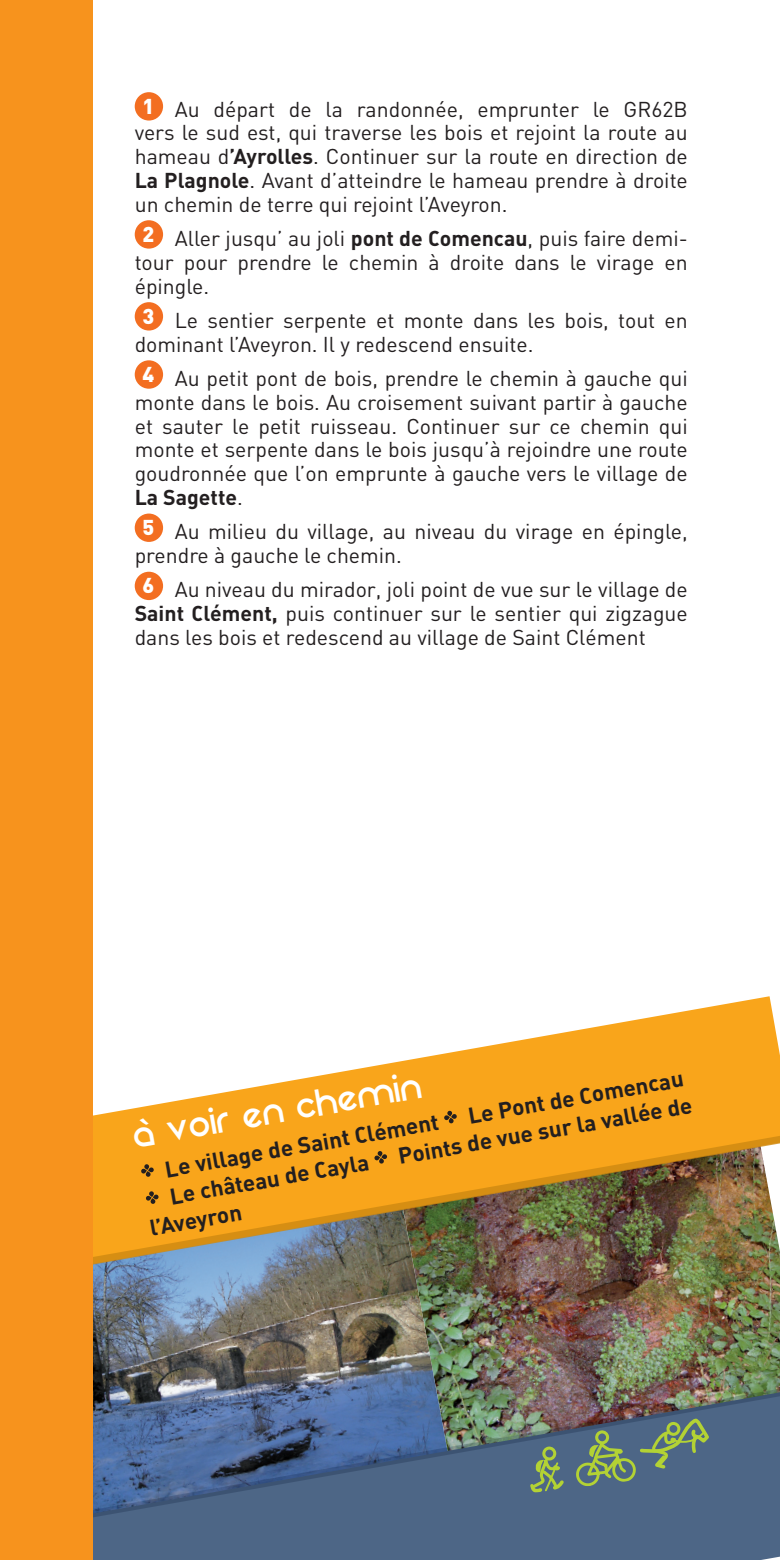
<style>
.page{position:relative;width:780px;height:1560px;background:#fff}
.page>*{position:absolute;margin:0;border:0;box-sizing:border-box;transform-origin:0 0}
.t1{font:42.5px "REZ";color:#fff}
.t2{font:700 26px "Myriad";color:#fff}
.t3{font:700 22.5px/27.5px "DIN";color:#231f20}
.t4{font:21.25px/23.8px "DIN";color:#231f20;text-align:justify}
.s1{font-weight:900;color:#fff}
.s2{font-weight:700}
.s3{font-family:"REZ";font-weight:400;font-size:50px}
</style>
<div class="page">
<div style="left:135px;top:92px;width:28px;height:28px;background:#f36e21;border-radius:50%"></div>
<div style="left:135px;top:220px;width:28px;height:28px;background:#f36e21;border-radius:50%"></div>
<div style="left:135px;top:302px;width:28px;height:28px;background:#f36e21;border-radius:50%"></div>
<div style="left:135px;top:360px;width:28px;height:28px;background:#f36e21;border-radius:50%"></div>
<div style="left:135px;top:513px;width:28px;height:29px;background:#f36e21;border-radius:50%"></div>
<div style="left:135px;top:571px;width:28px;height:29px;background:#f36e21;border-radius:50%"></div>
<img style="left:450px;top:1279px;width:330px;height:107px">
<img style="left:92px;top:1279px;width:358px;height:107px">
<div style="left:92px;top:1529px;width:688px;height:30px;background:#4d6686"></div>
<svg style="left:92px;top:996px;width:688px;height:283px;fill:#f9a51b"></svg>
<img style="left:92px;top:1127px;width:688px;height:143px">
<img style="left:92px;top:1386px;width:688px;height:143px">
<div style="left:0;top:0;width:92px;height:1559px;background:#f7931d"></div>
<div style="left:542px;top:1445px;width:14px;height:15px;border:3px solid #b3d234;border-radius:50%"></div>
<svg style="left:528px;top:1456px;width:39px;height:36px"></svg>
<svg style="left:574px;top:1416px;width:137px;height:76px;background:#5f7674"></svg>
<svg style="left:140px;top:1117px;width:9px;height:10px"></svg>
<p class="t4" style="left:135px;top:97px;width:554px;text-indent:8px"><span class="s1">1</span> Au départ de la randonnée, emprunter le GR62B vers le sud est, qui traverse les bois et rejoint la route au hameau d<span class="s2">’Ayrolles</span>. Continuer sur la route en direction de <span class="s2">La Plagnole</span>. Avant d’atteindre le hameau prendre à droite un chemin de terre qui rejoint l’Aveyron.</p>
<p class="t4" style="left:135px;top:226px;width:554px;text-indent:8px"><sup>2</sup> Aller jusqu’ au joli <span class="s2">pont de Comencau</span>, puis faire demi&shy;tour pour prendre le chemin à droite dans le virage en épingle.</p>
<p class="t4" style="left:135px;top:308px;width:554px;text-indent:8px"><sup>3</sup> Le sentier serpente et monte dans les bois, tout en dominant l’Aveyron. Il y redescend ensuite.</p>
<p class="t4" style="left:135px;top:366px;width:554px;text-indent:8px"><sup>4</sup> Au petit pont de bois, prendre le chemin à gauche qui monte dans le bois. Au croisement suivant partir à gauche et sauter le petit ruisseau. Continuer sur ce chemin qui monte et serpente dans le bois jusqu’à rejoindre une route goudronnée que l’on emprunte à gauche vers le village de <span class="s2">La Sagette</span>.</p>
<p class="t4" style="left:135px;top:519px;width:554px;text-indent:8px"><sup>5</sup> Au milieu du village, au niveau du virage en épingle, prendre à gauche le chemin.</p>
<p class="t4" style="left:135px;top:577px;width:554px;text-indent:8px"><sup>6</sup> Au niveau du mirador, joli point de vue sur le village de <span class="s2">Saint Clément,</span> puis continuer sur le sentier qui zigzague dans les bois et redescend au village de Saint Clément</p>
<p class="t2" style="left:390px;top:1056px;width:8px">.</p>
<p class="t3" style="left:138px;top:1159px;width:556px;rotate:-10deg"><span class="s3">$</span>Le village de Saint Clément <span class="s3">$</span>Le Pont de Comencau <span class="s3">$</span>Le château de Cayla <span class="s3">$</span>Points de vue sur la vallée de l’Aveyron</p>
<h1 class="t1" style="left:131px;top:1121px;width:293px;rotate:-10deg">A VOIR EN CHEMIN</h1>
<p class="t2" style="left:207px;top:1089px;width:8px">.</p>
</div>
